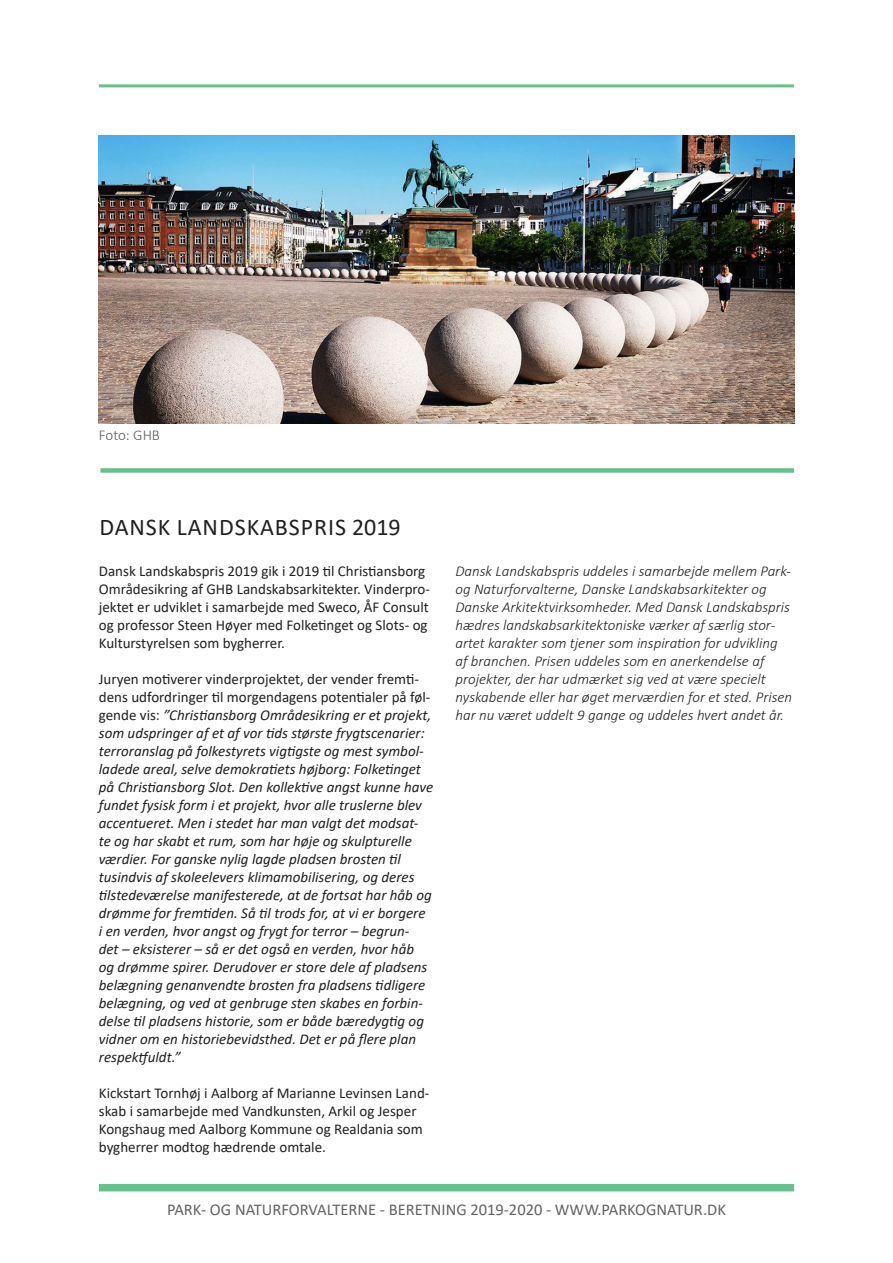
<style>
.page{position:relative;width:893px;height:1263px;background:#fff}
.page>*{position:absolute;margin:0;border:0;box-sizing:border-box;transform-origin:0 0}
.t1{font:24px "Calibri";letter-spacing:.04em;color:#231f20}
.t2{font:16.5px "Calibri";color:#636366}
.t3{font:italic 15px/18px "Calibri";color:#231f20}
.t4{font:italic 300 15px/18px "Calibri";color:#231f20}
.t5{font:15px/18px "Calibri";color:#231f20}
.t6{font:300 15px "Calibri";color:#57585a}
.s1{font-style:normal}
</style>
<div class="page">
<hr style="left:99px;top:84px;width:695px;height:3px;background:#65c18b">
<div style="left:99px;top:1184px;width:695px;height:7px;background:#65c18b"></div>
<div style="left:100px;top:468px;width:694px;height:5px;background:#65c18b"></div>
<img style="left:99px;top:135px;width:695px;height:288px">
<p class="t6" style="left:99px;top:429px;width:63px">Foto: GHB</p>
<h1 class="t1" style="left:99px;top:511px;width:303px">DANSK LANDSKABSPRIS 2019</h1>
<p class="t5" style="left:99px;top:562px;width:333px">Dansk Landskabspris 2019 gik i 2019 til Christiansborg Områdesikring af GHB Landskabsarkitekter. Vinderpro&shy;jektet er udviklet i samarbejde med Sweco, ÅF Consult og professor Steen Høyer med Folketinget og Slots- og Kulturstyrelsen som bygherrer.</p>
<p class="t3" style="left:99px;top:669px;width:336px"><span class="s1">Juryen motiverer vinderprojektet, der vender fremti&shy;dens udfordringer til morgendagens potentialer på føl&shy;gende vis:</span> ”Christiansborg Områdesikring er et projekt, som udspringer af et af vor tids største frygtscenarier: terroranslag på folkestyrets vigtigste og mest symbol&shy;ladede areal, selve demokratiets højborg: Folketinget på Christiansborg Slot. Den kollektive angst kunne have fundet fysisk form i et projekt, hvor alle truslerne blev accentueret. Men i stedet har man valgt det modsat&shy;te og har skabt et rum, som har høje og skulpturelle værdier. For ganske nylig lagde pladsen brosten til tusindvis af skoleelevers klimamobilisering, og deres tilstedeværelse manifesterede, at de fortsat har håb og drømme for fremtiden. Så til trods for, at vi er borgere<br>i en verden, hvor angst og frygt for terror – begrun-<br>det – eksisterer – så er det også en verden, hvor håb<br>og drømme spirer. Derudover er store dele af pladsens belægning genanvendte brosten fra pladsens tidligere belægning, og ved at genbruge sten skabes en forbin&shy;delse til pladsens historie, som er både bæredygtig og vidner om en historiebevidsthed. Det er på flere plan respektfuldt.”</p>
<p class="t5" style="left:99px;top:1084px;width:332px">Kickstart Tornhøj i Aalborg af Marianne Levinsen Land&shy;skab i samarbejde med Vandkunsten, Arkil og Jesper Kongshaug med Aalborg Kommune og Realdania som bygherrer modtog hædrende omtale.</p>
<p class="t4" style="left:455px;top:563px;width:338px">Dansk Landskabspris uddeles i samarbejde mellem Park&shy;og Naturforvalterne, Danske Landskabsarkitekter og Danske Arkitektvirksomheder. Med Dansk Landskabspris hædres landskabsarkitektoniske værker af særlig stor&shy;artet karakter som tjener som inspiration for udvikling af branchen. Prisen uddeles som en anerkendelse af projekter, der har udmærket sig ved at være specielt nyskabende eller har øget merværdien for et sted. Prisen har nu været uddelt 9 gange og uddeles hvert andet år.</p>
<p class="t2" style="left:167px;top:1200px;width:560px">PARK- OG NATURFORVALTERNE - BERETNING 2019-2020 - WWW.PARKOGNATUR.DK</p>
</div>
